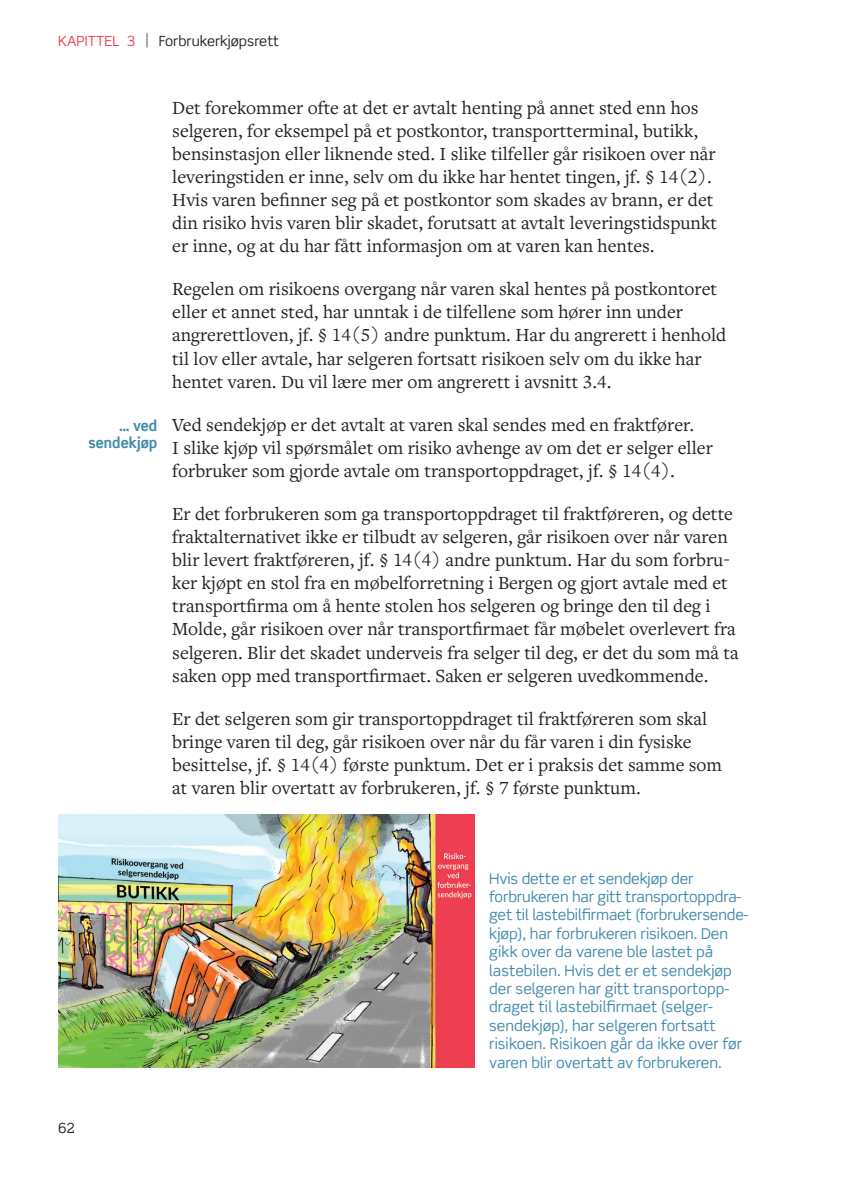
<style>
.page{position:relative;width:841px;height:1192px;background:#fff}
.page>*{position:absolute;margin:0;border:0;box-sizing:border-box;transform-origin:0 0}
.t1{font:19.25px/23.1px "Freight Text Pro";color:#231f20}
.t2{font:14.88px/18.4px "Scene Std";color:#3e89aa}
.t3{font:700 14.88px/17.5px "Scene Std";color:#3e89aa;text-align:right;scale:.95 1}
.t4{font:14px "Scene Std";color:#231f20}
.s1{color:#ee3d50}
.s2{font-size:15.4px}
</style>
<div class="page">
<img style="left:58px;top:814px;width:416px;height:253px">
<p class="t4" style="left:58px;top:32px;width:222px"><span class="s1">KAPITTEL 3</span> <span class="s2">|</span> Forbrukerkjøpsrett</p>
<p class="t3" style="left:89px;top:416px;width:74px">… ved sendekjøp</p>
<p class="t1" style="left:172px;top:95px;width:546px">Det forekommer ofte at det er avtalt henting på annet sted enn hos selgeren, for eksempel på et postkontor, transportterminal, butikk, bensinstasjon eller liknende sted. I slike tilfeller går risikoen over når leveringstiden er inne, selv om du ikke har hentet tingen, jf. § 14(2).<br>Hvis varen befinner seg på et postkontor som skades av brann, er det din risiko hvis varen blir skadet, forutsatt at avtalt leveringstidspunkt er inne, og at du har fått informasjon om at varen kan hentes.</p>
<p class="t1" style="left:172px;top:277px;width:555px">Regelen om risikoens overgang når varen skal hentes på postkontoret eller et annet sted, har unntak i de tilfellene som hører inn under angrerettloven, jf. § 14(5) andre punktum. Har du angrerett i henhold til lov eller avtale, har selgeren fortsatt risikoen selv om du ikke har hentet varen. Du vil lære mer om angrerett i avsnitt 3.4.</p>
<p class="t1" style="left:172px;top:412px;width:542px">Ved sendekjøp er det avtalt at varen skal sendes med en fraktfører.<br>I slike kjøp vil spørsmålet om risiko avhenge av om det er selger eller forbruker som gjorde avtale om transportoppdraget, jf. § 14(4).</p>
<p class="t1" style="left:172px;top:501px;width:568px">Er det forbrukeren som ga transportoppdraget til fraktføreren, og dette fraktalternativet ikke er tilbudt av selgeren, går risikoen over når varen blir levert fraktføreren, jf. § 14(4) andre punktum. Har du som forbru&shy;ker kjøpt en stol fra en møbelforretning i Bergen og gjort avtale med et transportfirma om å hente stolen hos selgeren og bringe den til deg i Molde, går risikoen over når transportfirmaet får møbelet overlevert fra selgeren. Blir det skadet underveis fra selger til deg, er det du som må ta saken opp med transportfirmaet. Saken er selgeren uvedkommende.</p>
<p class="t1" style="left:172px;top:706px;width:551px">Er det selgeren som gir transportoppdraget til fraktføreren som skal bringe varen til deg, går risikoen over når du får varen i din fysiske besittelse, jf. § 14(4) første punktum. Det er i praksis det samme som at varen blir overtatt av forbrukeren, jf. § 7 første punktum.</p>
<p class="t4" style="left:58px;top:1119px;width:19px">62</p>
<p class="t2" style="left:489px;top:868px;width:261px">Hvis dette er et sendekjøp der forbrukeren har gitt transportoppdra&shy;get til lastebilfirmaet (forbrukersende&shy;kjøp), har forbrukeren risikoen. Den gikk over da varene ble lastet på lastebilen. Hvis det er et sendekjøp der selgeren har gitt transportopp&shy;draget til lastebilfirmaet (selger&shy;sendekjøp), har selgeren fortsatt risikoen. Risikoen går da ikke over før varen blir overtatt av forbrukeren.</p>
</div>
